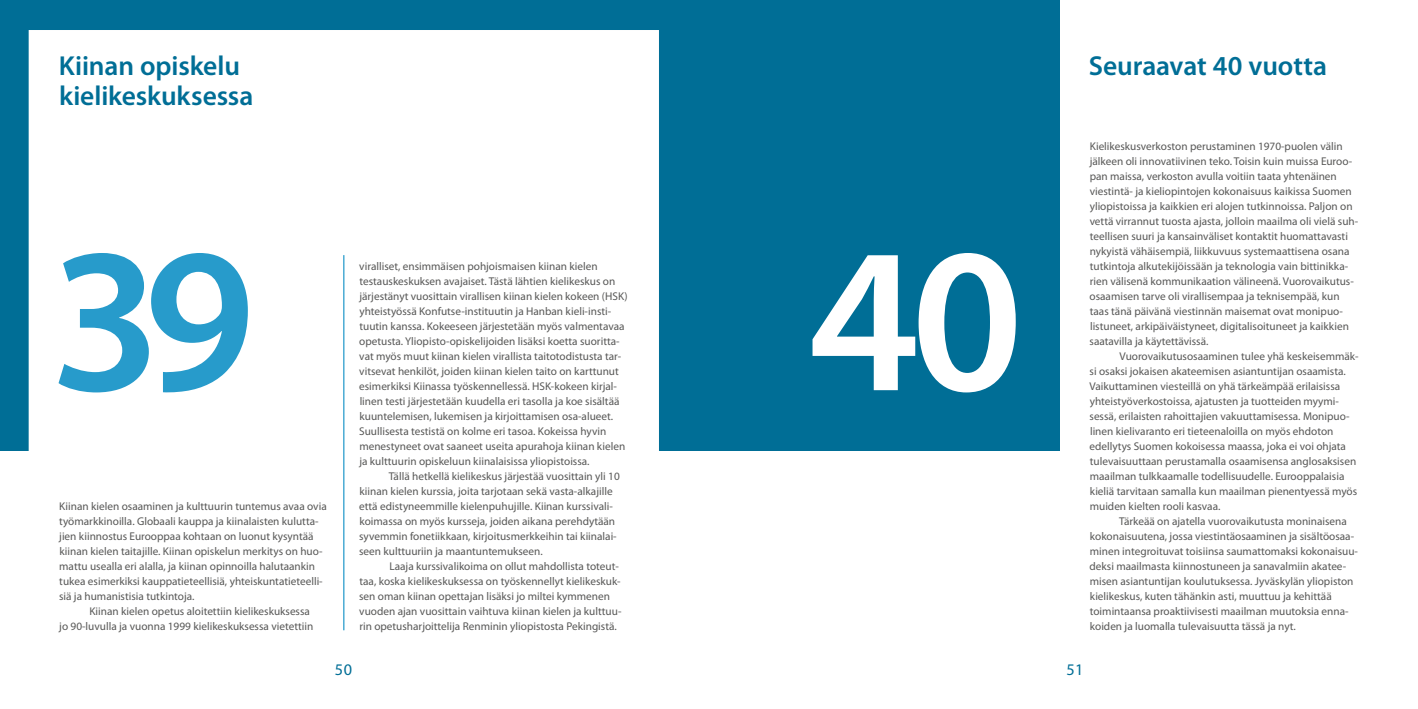
<style>
.page{position:relative;width:1418px;height:709px;background:#fff}
.page>*{position:absolute;margin:0;border:0;box-sizing:border-box;transform-origin:0 0}
.t1{font:600 207.5px "Myriad Pro";color:#279bcb}
.t2{font:600 207.5px "Myriad Pro";color:#fff}
.t3{font:600 27.5px/30px "Myriad Pro";letter-spacing:-.005em;color:#006e96}
.t4{font:16.25px "Myriad Pro";color:#006e96}
.t5{font:11.25px/15px "Myriad Pro";color:#575756}
</style>
<div class="page">
<div style="left:0;top:0;width:1059px;height:450px;background:#006e96"></div>
<div style="left:14px;top:30px;width:660px;height:601px;background:#fff"></div>
<hr style="left:343px;top:255px;width:1px;height:375px;background:#279bcb">
<h2 class="t3" style="left:59px;top:50px;width:196px">Kiinan opiskelu kielikeskuksessa</h2>
<h2 class="t3" style="left:1088px;top:50px;width:240px">Seuraavat 40 vuotta</h2>
<h1 class="t1" style="left:50px;top:188px;width:206px">39</h1>
<p class="t5" style="left:59px;top:499px;width:269px">Kiinan kielen osaaminen ja kulttuurin tuntemus avaa ovia työmarkkinoilla. Globaali kauppa ja kiinalaisten kulutta&shy;jien kiinnostus Eurooppaa kohtaan on luonut kysyntää kiinan kielen taitajille. Kiinan opiskelun merkitys on huo&shy;mattu usealla eri alalla, ja kiinan opinnoilla halutaankin tukea esimerkiksi kauppatieteellisiä, yhteiskuntatieteelli&shy;siä ja humanistisia tutkintoja.</p>
<p class="t5" style="left:59px;top:604px;width:255px;text-align:right">Kiinan kielen opetus aloitettiin kielikeskuksessa<br>jo 90-luvulla ja vuonna 1999 kielikeskuksessa vietettiin</p>
<p class="t5" style="left:359px;top:259px;width:270px">viralliset, ensimmäisen pohjoismaisen kiinan kielen testauskeskuksen avajaiset. Tästä lähtien kielikeskus on järjestänyt vuosittain virallisen kiinan kielen kokeen (HSK) yhteistyössä Konfutse-instituutin ja Hanban kieli-insti&shy;tuutin kanssa. Kokeeseen järjestetään myös valmentavaa opetusta. Yliopisto-opiskelijoiden lisäksi koetta suoritta&shy;vat myös muut kiinan kielen virallista taitotodistusta tar&shy;vitsevat henkilöt, joiden kiinan kielen taito on karttunut esimerkiksi Kiinassa työskennellessä. HSK-kokeen kirjal&shy;linen testi järjestetään kuudella eri tasolla ja koe sisältää kuuntelemisen, lukemisen ja kirjoittamisen osa-alueet.<br>Suullisesta testistä on kolme eri tasoa. Kokeissa hyvin menestyneet ovat saaneet useita apurahoja kiinan kielen ja kulttuurin opiskeluun kiinalaisissa yliopistoissa.</p>
<p class="t5" style="left:359px;top:468px;width:262px;text-indent:30px">Tällä hetkellä kielikeskus järjestää vuosittain yli 10 kiinan kielen kurssia, joita tarjotaan sekä vasta-alkajille että edistyneemmille kielenpuhujille. Kiinan kurssivali&shy;koimassa on myös kursseja, joiden aikana perehdytään syvemmin fonetiikkaan, kirjoitusmerkkeihin tai kiinalai&shy;seen kulttuuriin ja maantuntemukseen.</p>
<p class="t5" style="left:359px;top:558px;width:264px;text-indent:30px">Laaja kurssivalikoima on ollut mahdollista toteut&shy;taa, koska kielikeskuksessa on työskennellyt kielikeskuk&shy;sen oman kiinan opettajan lisäksi jo miltei kymmenen vuoden ajan vuosittain vaihtuva kiinan kielen ja kulttuu&shy;rin opetusharjoittelija Renminin yliopistosta Pekingistä.</p>
<h1 class="t2" style="left:808px;top:188px;width:216px">40</h1>
<p class="t5" style="left:1089px;top:138px;width:270px">Kielikeskusverkoston perustaminen 1970-puolen välin jälkeen oli innovatiivinen teko. Toisin kuin muissa Euroo&shy;pan maissa, verkoston avulla voitiin taata yhtenäinen viestintä- ja kieliopintojen kokonaisuus kaikissa Suomen yliopistoissa ja kaikkien eri alojen tutkinnoissa. Paljon on vettä virrannut tuosta ajasta, jolloin maailma oli vielä suh&shy;teellisen suuri ja kansainväliset kontaktit huomattavasti nykyistä vähäisempiä, liikkuvuus systemaattisena osana tutkintoja alkutekijöissään ja teknologia vain bittinikka&shy;rien välisenä kommunikaation välineenä. Vuorovaikutus&shy;osaamisen tarve oli virallisempaa ja teknisempää, kun taas tänä päivänä viestinnän maisemat ovat monipuo&shy;listuneet, arkipäiväistyneet, digitalisoituneet ja kaikkien saatavilla ja käytettävissä.</p>
<p class="t5" style="left:1089px;top:348px;width:270px;text-indent:30px">Vuorovaikutusosaaminen tulee yhä keskeisemmäk&shy;si osaksi jokaisen akateemisen asiantuntijan osaamista.<br>Vaikuttaminen viesteillä on yhä tärkeämpää erilaisissa yhteistyöverkostoissa, ajatusten ja tuotteiden myymi&shy;sessä, erilaisten rahoittajien vakuuttamisessa. Monipuo&shy;linen kielivaranto eri tieteenaloilla on myös ehdoton edellytys Suomen kokoisessa maassa, joka ei voi ohjata tulevaisuuttaan perustamalla osaamisensa anglosaksisen maailman tulkkaamalle todellisuudelle. Eurooppalaisia kieliä tarvitaan samalla kun maailman pienentyessä myös muiden kielten rooli kasvaa.</p>
<p class="t5" style="left:1089px;top:513px;width:270px;text-indent:30px">Tärkeää on ajatella vuorovaikutusta moninaisena kokonaisuutena, jossa viestintäosaaminen ja sisältöosaa&shy;minen integroituvat toisiinsa saumattomaksi kokonaisuu&shy;deksi maailmasta kiinnostuneen ja sanavalmiin akatee&shy;misen asiantuntijan koulutuksessa. Jyväskylän yliopiston kielikeskus, kuten tähänkin asti, muuttuu ja kehittää toimintaansa proaktiivisesti maailman muutoksia enna&shy;koiden ja luomalla tulevaisuutta tässä ja nyt.</p>
<h3 class="t4" style="left:335px;top:660px;width:19px">50</h3>
<h3 class="t4" style="left:1066px;top:660px;width:19px">51</h3>
</div>
